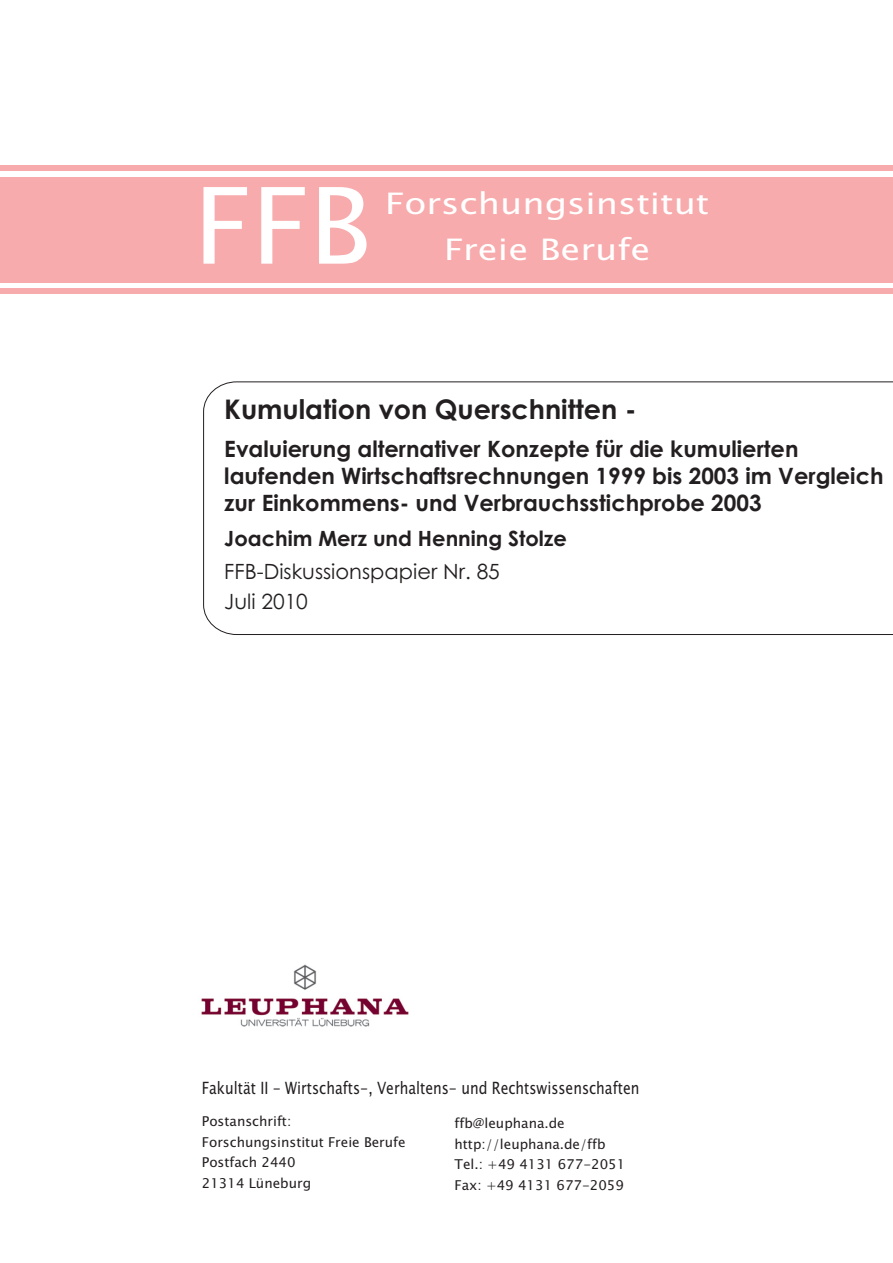
<style>
.page{position:relative;width:893px;height:1263px;background:#fff}
.page>*{position:absolute;margin:0;border:0;box-sizing:border-box;transform-origin:0 0}
.t1{font:105.9px "Lucida Sans Unicode";color:#fff}
.t2{font:29.55px/45.5px "Lucida Sans Unicode";color:#fff;text-align:center;scale:1.21 1}
.t3{font:700 27px "Century Gothic";color:#231f20}
.t4{font:700 22.5px/27.3px "Century Gothic";color:#231f20}
.t5{font:700 21px/33.5px "Century Gothic";color:#231f20}
.t6{font:21px "Century Gothic";color:#231f20}
.t7{font:16.95px "Lucida Sans Unicode";color:#231f20;scale:.83 1}
.t8{font:13.5px/20.7px "Lucida Sans Unicode";color:#231f20}
.s1{font-weight:400}
</style>
<div class="page">
<div style="left:0;top:177px;width:893px;height:105px;background:#f8abad"></div>
<div style="left:0;top:166px;width:893px;height:5px;background:#f8abad"></div>
<div style="left:0;top:288px;width:893px;height:5px;background:#f8abad"></div>
<svg style="left:203px;top:382px;width:690px;height:253px"></svg>
<img style="left:201px;top:964px;width:208px;height:63px">
<p class="t1" style="left:193px;top:181px;width:179px">FFB</p>
<p class="t2" style="left:385px;top:183px;width:269px">Forschungsinstitut<br>Freie Berufe</p>
<p class="t3" style="left:224px;top:399px;width:414px">Kumulation von Querschnitten -</p>
<p class="t4" style="left:224px;top:437px;width:661px">Evaluierung alternativer Konzepte für die kumulierten laufenden Wirtschaftsrechnungen 1999 bis 2003 im Vergleich zur Einkommens- und Verbrauchsstichprobe 2003</p>
<p class="t5" style="left:224px;top:523px;width:344px">Joachim Merz und Henning Stolze<br><span class="s1">FFB-Diskussionspapier Nr. 85</span></p>
<p class="t6" style="left:224px;top:593px;width:85px">Juli 2010</p>
<p class="t7" style="left:202px;top:1081px;width:529px">Fakultät II - Wirtschafts-, Verhaltens- und Rechtswissenschaften</p>
<p class="t8" style="left:202px;top:1111px;width:205px">Postanschrift:<br>Forschungsinstitut Freie Berufe<br>Postfach 2440<br>21314 Lüneburg</p>
<p class="t8" style="left:454px;top:1113px;width:172px">ffb@leuphana.de http://leuphana.de/ffb<br>Tel.: +49 4131 677-2051<br>Fax: +49 4131 677-2059</p>
</div>
